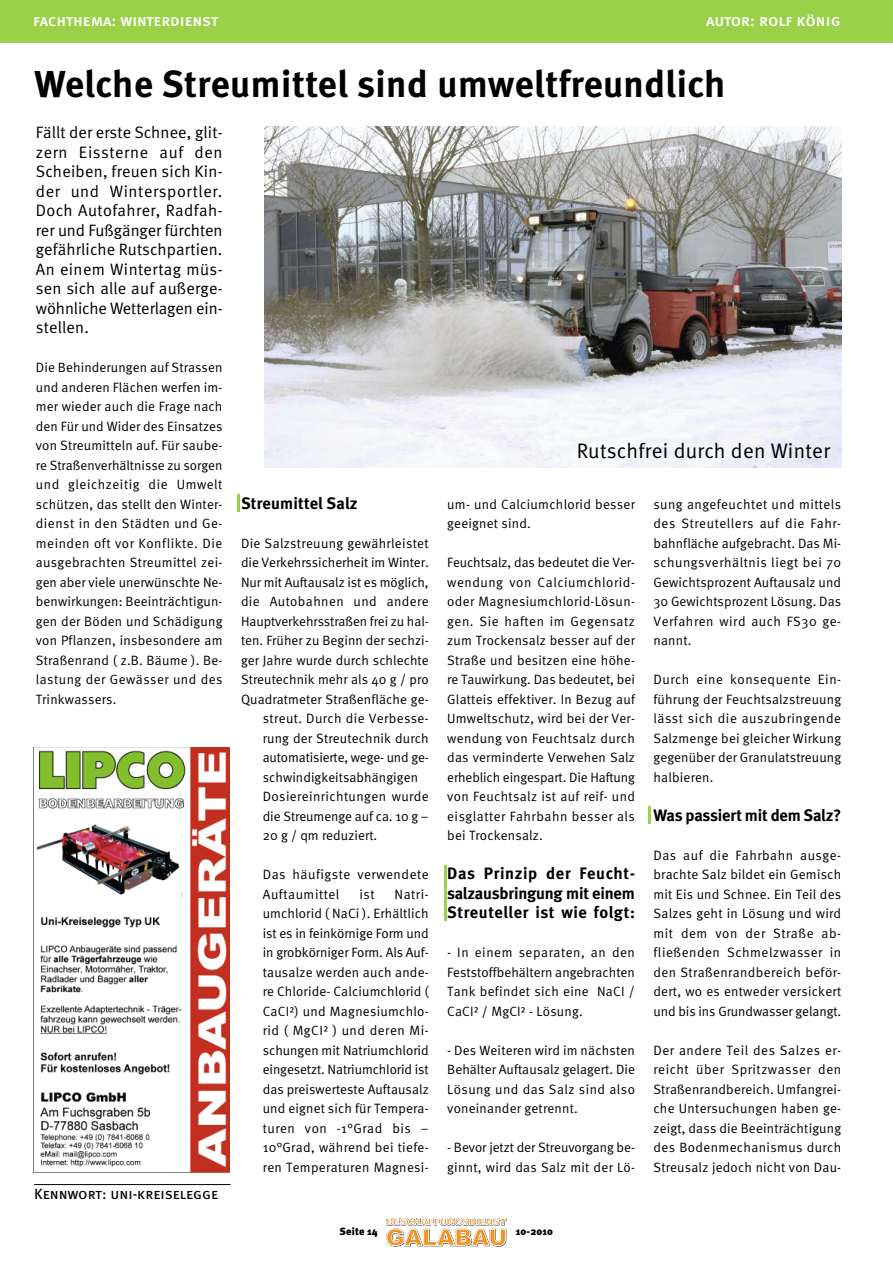
<style>
.page{position:relative;width:893px;height:1263px;background:#fff}
.page>*{position:absolute;margin:0;border:0;box-sizing:border-box;transform-origin:0 0}
.t1{font:700 37.5px "Meta";letter-spacing:.015em;color:#000}
.t2{font:21px "Meta Normal";letter-spacing:.015em;color:#000}
.t3{font:16.5px/19.5px "Meta Normal";letter-spacing:-.005em;color:#000;text-align:justify}
.t4{font:700 16.5px/19.5px "Meta";letter-spacing:-.005em;color:#000;text-align:justify}
.t5{font:16.5px "Meta Medium Caps";letter-spacing:-.005em;color:#fff}
.t6{font:700 16.5px "Meta";letter-spacing:.015em;color:#000}
.t7{font:15px "Meta Book Caps";color:#000}
.t8{font:13.5px/19.5px "Meta Normal";letter-spacing:.015em;color:#000;text-align:justify}
.t9{font:13.5px/19.5px "Meta Normal";letter-spacing:-.005em;color:#000}
.t10{font:13.5px/19.5px "Meta Normal";letter-spacing:.04em;color:#000}
.t11{font:13.5px "Meta Normal";letter-spacing:-.01em;color:#000}
.t12{font:900 10.5px "Meta";letter-spacing:.015em;color:#000}
</style>
<div class="page">
<img style="left:265px;top:127px;width:577px;height:341px">
<div style="left:0;top:0;width:893px;height:43px;background:#9ad149"></div>
<svg style="left:386px;top:1218px;width:120px;height:28px"></svg>
<img style="left:34px;top:747px;width:195px;height:425px">
<hr style="left:34px;top:1184px;width:197px;height:1px;background:#000">
<svg style="left:238px;top:495px;width:2px;height:17px"></svg>
<svg style="left:649px;top:807px;width:2px;height:17px"></svg>
<hr style="left:444px;top:865px;width:2px;height:56px;background:#9ad149">
<p class="t5" style="left:33px;top:14px;width:187px">fachthema: winterdienst</p>
<p class="t5" style="left:706px;top:14px;width:136px">autor: rolf könig</p>
<h1 class="t1" style="left:34px;top:62px;width:693px">Welche Streumittel sind umweltfreundlich</h1>
<p class="t3" style="left:36px;top:124px;width:188px">Fällt der erste Schnee, glit&shy;zern Eissterne auf den Scheiben, freuen sich Kin&shy;der und Wintersportler.<br>Doch Autofahrer, Radfah&shy;rer und Fußgänger fürchten gefährliche Rutschpartien.<br>An einem Wintertag müs&shy;sen sich alle auf außerge&shy;wöhnliche Wetterlagen ein&shy;stellen.</p>
<p class="t8" style="left:36px;top:359px;width:188px">Die Behinderungen auf Strassen und anderen Flächen werfen im&shy;mer wieder auch die Frage nach den Für und Wider des Einsatzes von Streumitteln auf. Für saube&shy;re Straßenverhältnisse zu sorgen und gleichzeitig die Umwelt schützen, das stellt den Winter&shy;dienst in den Städten und Ge&shy;meinden oft vor Konflikte. Die ausgebrachten Streumittel zei&shy;gen aber viele unerwünschte Ne&shy;benwirkungen: Beeinträchtigun&shy;gen der Böden und Schädigung von Pflanzen, insbesondere am Straßenrand ( z.B. Bäume ). Be&shy;lastung der Gewässer und des Trinkwassers.</p>
<h2 class="t2" style="left:577px;top:443px;width:255px">Rutschfrei durch den Winter</h2>
<p class="t6" style="left:241px;top:493px;width:118px">Streumittel Salz</p>
<p class="t8" style="left:241px;top:534px;width:189px">Die Salzstreuung gewährleistet</p>
<p class="t9" style="left:241px;top:554px;width:189px">die Verkehrssicherheit im Winter.</p>
<p class="t9" style="left:241px;top:573px;width:189px">Nur mit Auftausalz ist es möglich,</p>
<p class="t8" style="left:241px;top:593px;width:189px">die Autobahnen und andere</p>
<p class="t9" style="left:241px;top:612px;width:189px">Hauptverkehrsstraßen frei zu hal-</p>
<p class="t8" style="left:241px;top:632px;width:189px">ten. Früher zu Beginn der sechzi-</p>
<p class="t8" style="left:241px;top:651px;width:189px">ger Jahre wurde durch schlechte</p>
<p class="t8" style="left:241px;top:671px;width:189px">Streutechnik mehr als 40 g / pro</p>
<p class="t8" style="left:241px;top:690px;width:189px">Quadratmeter Straßenfläche ge-</p>
<p class="t8" style="left:263px;top:710px;width:167px">streut. Durch die Verbesse-</p>
<p class="t8" style="left:263px;top:729px;width:167px">rung der Streutechnik durch</p>
<p class="t11" style="left:263px;top:753px;width:167px">automatisierte, wege- und ge-</p>
<p class="t8" style="left:263px;top:768px;width:157px">schwindigkeitsabhängigen</p>
<p class="t8" style="left:263px;top:788px;width:167px">Dosiereinrichtungen wurde</p>
<p class="t9" style="left:263px;top:807px;width:167px">die Streumenge auf ca. 10 g –</p>
<p class="t8" style="left:263px;top:827px;width:116px">20 g / qm reduziert.</p>
<p class="t10" style="left:263px;top:866px;width:167px">Das häufigste verwendete<br>Auftaumittel</p>
<p class="t8" style="left:447px;top:495px;width:189px">um- und Calciumchlorid besser geeignet sind.</p>
<p class="t8" style="left:447px;top:554px;width:189px">Feuchtsalz, das bedeutet die Ver&shy;wendung von Calciumchlorid&shy;oder Magnesiumchlorid-Lösun&shy;gen. Sie haften im Gegensatz zum Trockensalz besser auf der Straße und besitzen eine höhe&shy;re Tauwirkung. Das bedeutet, bei Glatteis effektiver. In Bezug auf Umweltschutz, wird bei der Ver&shy;wendung von Feuchtsalz durch das verminderte Verwehen Salz erheblich eingespart. Die Haftung von Feuchtsalz ist auf reif- und eisglatter Fahrbahn besser als bei Trockensalz.</p>
<p class="t4" style="left:447px;top:863px;width:189px">Das Prinzip der Feucht&shy;salzausbringung mit einem Streuteller ist wie folgt:</p>
<p class="t8" style="left:447px;top:944px;width:189px">- In einem separaten, an den Feststoffbehältern angebrachten Tank befindet sich eine NaCI / CaCI² / MgCI² - Lösung.</p>
<p class="t8" style="left:447px;top:1041px;width:189px">- Des Weiteren wird im nächsten Behälter Auftausalz gelagert. Die Lösung und das Salz sind also voneinander getrennt.</p>
<p class="t9" style="left:447px;top:1139px;width:189px">- Bevor jetzt der Streuvorgang be&shy;ginnt, wird das Salz mit der Lö-</p>
<p class="t8" style="left:653px;top:495px;width:189px">sung angefeuchtet und mittels des Streutellers auf die Fahr&shy;bahnfläche aufgebracht. Das Mi&shy;schungsverhältnis liegt bei 70<br>Gewichtsprozent Auftausalz und 30 Gewichtsprozent Lösung. Das Verfahren wird auch FS30 ge&shy;nannt.</p>
<p class="t8" style="left:653px;top:671px;width:189px">Durch eine konsequente Ein&shy;führung der Feuchtsalzstreuung lässt sich die auszubringende Salzmenge bei gleicher Wirkung gegenüber der Granulatstreuung halbieren.</p>
<p class="t4" style="left:653px;top:805px;width:189px">Was passiert mit dem Salz?</p>
<p class="t8" style="left:653px;top:846px;width:189px">Das auf die Fahrbahn ausge&shy;brachte Salz bildet ein Gemisch mit Eis und Schnee. Ein Teil des Salzes geht in Lösung und wird mit dem von der Straße ab&shy;fließenden Schmelzwasser in den Straßenrandbereich beför&shy;dert, wo es entweder versickert und bis ins Grundwasser gelangt.</p>
<p class="t8" style="left:653px;top:1041px;width:189px">Der andere Teil des Salzes er&shy;reicht über Spritzwasser den Straßenrandbereich. Umfangrei&shy;che Untersuchungen haben ge&shy;zeigt, dass die Beeinträchtigung des Bodenmechanismus durch Streusalz jedoch nicht von Dau-</p>
<p class="t8" style="left:263px;top:885px;width:167px;text-indent:132px">Natri&shy;umchlorid ( NaCi ). Erhältlich ist es in feinkörnige Form und in grobkörniger Form. Als Auf&shy;tausalze werden auch ande&shy;re Chloride- Calciumchlorid ( CaCI²) und Magnesiumchlo&shy;rid ( MgCI² ) und deren Mi&shy;schungen mit Natriumchlorid eingesetzt. Natriumchlorid ist das preiswerteste Auftausalz und eignet sich für Tempera&shy;turen von -1°Grad bis – 10°Grad, während bei tiefe&shy;ren Temperaturen Magnesi-</p>
<p class="t8" style="left:359px;top:885px;width:17px">ist</p>
<p class="t7" style="left:34px;top:1188px;width:186px">Kennwort: uni-kreiselegge</p>
<p class="t12" style="left:339px;top:1227px;width:40px">Seite 14</p>
<p class="t12" style="left:516px;top:1227px;width:39px">10-2010</p>
</div>
